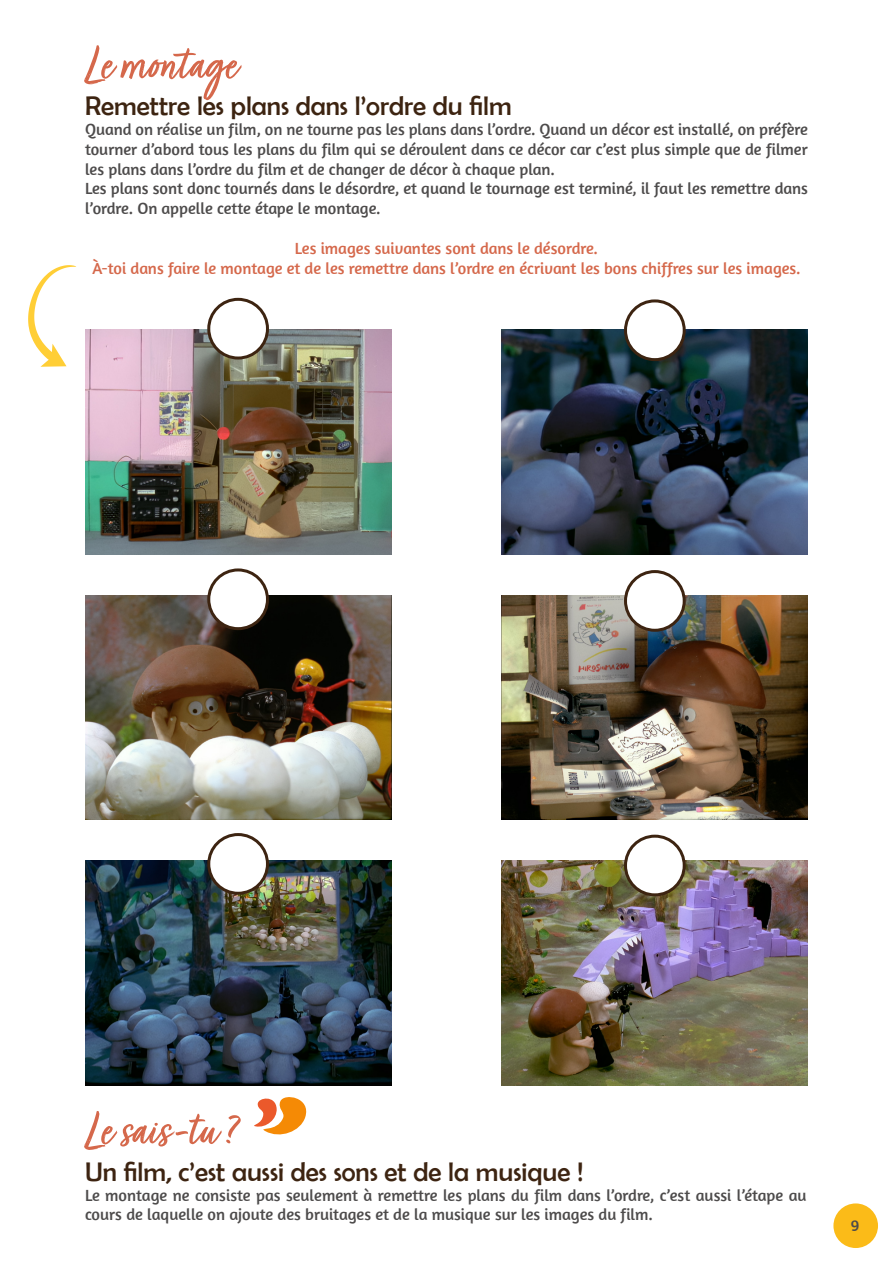
<style>
.page{position:relative;width:893px;height:1263px;background:#fff}
.page>*{position:absolute;margin:0;border:0;box-sizing:border-box;transform-origin:0 0}
.Titre{font:52.5px "Turbinado Pro";color:#d5684b}
.Titre-2{font:27px "Berlin Sans FB";color:#3d2411}
.Texte{font:16.5px/19.8px "Amaranth";color:#4d4b4b}
.Question{font:16.5px "Amaranth";color:#d5684b}
</style>
<div class="page">
<img style="left:85px;top:329px;width:306px;height:225px">
<img style="left:85px;top:595px;width:306px;height:225px">
<img style="left:85px;top:860px;width:306px;height:225px">
<img style="left:502px;top:329px;width:306px;height:225px">
<img style="left:502px;top:595px;width:306px;height:225px">
<img style="left:502px;top:860px;width:306px;height:225px">
<div style="left:209px;top:299px;width:58px;height:59px;background:#fff;border-radius:50%"></div>
<div style="left:207px;top:298px;width:62px;height:61px;border:3px solid #3d2411;border-radius:50%"></div>
<div style="left:209px;top:570px;width:58px;height:59px;background:#fff;border-radius:50%"></div>
<div style="left:207px;top:568px;width:62px;height:62px;border:3px solid #3d2411;border-radius:50%"></div>
<div style="left:209px;top:834px;width:58px;height:59px;background:#fff;border-radius:50%"></div>
<div style="left:207px;top:833px;width:62px;height:62px;border:3px solid #3d2411;border-radius:50%"></div>
<div style="left:625px;top:301px;width:59px;height:59px;background:#fff;border-radius:50%"></div>
<div style="left:624px;top:299px;width:62px;height:62px;border:3px solid #3d2411;border-radius:50%"></div>
<div style="left:625px;top:571px;width:59px;height:59px;background:#fff;border-radius:50%"></div>
<div style="left:624px;top:570px;width:62px;height:62px;border:3px solid #3d2411;border-radius:50%"></div>
<div style="left:625px;top:836px;width:59px;height:59px;background:#fff;border-radius:50%"></div>
<div style="left:624px;top:835px;width:62px;height:61px;border:3px solid #3d2411;border-radius:50%"></div>
<svg style="left:254px;top:1097px;width:53px;height:38px"></svg>
<svg style="left:28px;top:265px;width:48px;height:102px"></svg>
<div style="left:833px;top:1203px;width:45px;height:45px;background:#fbbb18;border-radius:50%"></div>
<p class="Titre" style="left:85px;top:36px;width:155px">Le montage</p>
<p class="Titre-2" style="left:85px;top:91px;width:428px">Remettre les plans dans l’ordre du film</p>
<p class="Texte" style="left:85px;top:119px;width:724px;text-align:justify">Quand on réalise un film, on ne tourne pas les plans dans l’ordre. Quand un décor est installé, on préfère tourner d’abord tous les plans du film qui se déroulent dans ce décor car c’est plus simple que de filmer les plans dans l’ordre du film et de changer de décor à chaque plan.</p>
<p class="Texte" style="left:85px;top:179px;width:724px">Les plans sont donc tournés dans le désordre, et quand le tournage est terminé, il faut les remettre dans l’ordre. On appelle cette étape le montage.</p>
<p class="Question" style="left:295px;top:238px;width:305px">Les images suivantes sont dans le désordre.</p>
<p class="Question" style="left:92px;top:258px;width:710px">À-toi dans faire le montage et de les remettre dans l’ordre en écrivant les bons chiffres sur les images.</p>
<p class="Titre" style="left:85px;top:1101px;width:155px">Le sais-tu ?</p>
<p class="Titre-2" style="left:85px;top:1157px;width:500px">Un film, c’est aussi des sons et de la musique !</p>
<p class="Texte" style="left:85px;top:1185px;width:723px">Le montage ne consiste pas seulement à remettre les plans du film dans l’ordre, c’est aussi l’étape au cours de laquelle on ajoute des bruitages et de la musique sur les images du film.</p>
<p class="Texte" style="left:851px;top:1215px;width:10px">9</p>
</div>
